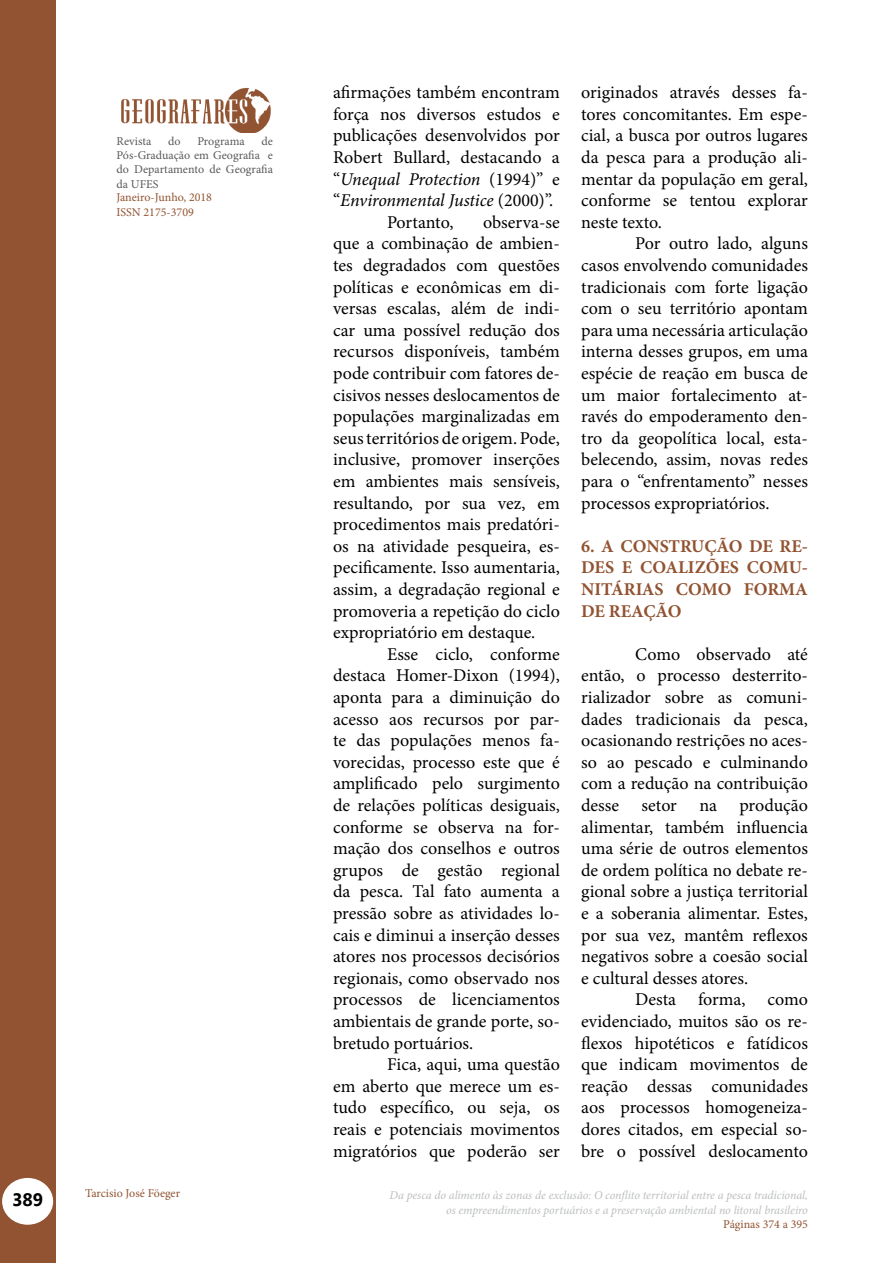
<style>
.page{position:relative;width:893px;height:1263px;background:#fff}
.page>*{position:absolute;margin:0;border:0;box-sizing:border-box;transform-origin:0 0}
.t1{font:18px/21.6px "Minion Pro";color:#000;text-align:justify}
.t2{font:700 18px/21.6px "Minion Pro";color:#915331;text-align:justify}
.t3{font:italic 18px "Minion Pro";letter-spacing:-.01em;color:#000}
.t4{font:700 18px "Segoe UI";color:#000}
.t5{font:italic 12px/14.4px "Minion Pro";letter-spacing:-.005em;color:#bcbec0;text-align:right}
.t6{font:12px/14.4px "Minion Pro";color:#58595b;text-align:justify}
.t7{font:12px/14.4px "Minion Pro";color:#915331}
.s1{font-style:normal}
</style>
<div class="page">
<div style="left:0;top:1px;width:55px;height:1262px;background:#915331"></div>
<div style="left:3px;top:1179px;width:49px;height:45px;background:#fff;border-radius:50%"></div>
<div style="left:2px;top:1178px;width:51px;height:47px;border:2px solid #fff;border-radius:50%"></div>
<img style="left:121px;top:88px;width:150px;height:45px">
<p class="t6" style="left:117px;top:134px;width:36px">Revista</p>
<p class="t6" style="left:168px;top:134px;width:14px">do</p>
<p class="t6" style="left:197px;top:134px;width:49px">Programa</p>
<p class="t6" style="left:117px;top:134px;width:158px;text-indent:145px">de Pós-Graduação em Geografia e do Departamento de Geografia da UFES</p>
<p class="t7" style="left:117px;top:190px;width:97px">Janeiro-Junho, 2018<br>ISSN 2175-3709</p>
<p class="t1" style="left:333px;top:82px;width:228px">afirmações também encontram</p>
<p class="t1" style="left:333px;top:103px;width:228px">força nos diversos estudos e</p>
<p class="t1" style="left:333px;top:125px;width:228px">publicações desenvolvidos por</p>
<p class="t1" style="left:333px;top:146px;width:228px">Robert Bullard, destacando a</p>
<p class="t3" style="left:333px;top:166px;width:228px"><span class="s1">“</span>Unequal Protection <span class="s1">(1994)” e</span></p>
<p class="t3" style="left:333px;top:188px;width:222px"><span class="s1">“</span>Environmental Justice <span class="s1">(2000)”.</span></p>
<p class="t1" style="left:387px;top:211px;width:68px">Portanto,</p>
<p class="t1" style="left:333px;top:211px;width:228px;text-indent:150px">observa-se que a combinação de ambien&shy;tes degradados com questões políticas e econômicas em di&shy;versas escalas, além de indi&shy;car uma possível redução dos recursos disponíveis, também pode contribuir com fatores de&shy;cisivos nesses deslocamentos de populações marginalizadas em seus territórios de origem. Pode, inclusive, promover inserções em ambientes mais sensíveis, resultando, por sua vez, em procedimentos mais predatóri&shy;os na atividade pesqueira, es&shy;pecificamente. Isso aumentaria, assim, a degradação regional e promoveria a repetição do ciclo expropriatório em destaque.</p>
<p class="t1" style="left:333px;top:643px;width:228px;text-indent:54px">Esse ciclo, conforme destaca Homer-Dixon (1994), aponta para a diminuição do acesso aos recursos por par&shy;te das populações menos fa&shy;vorecidas, processo este que é amplificado pelo surgimento de relações políticas desiguais, conforme se observa na for&shy;mação dos conselhos e outros grupos de gestão regional da pesca. Tal fato aumenta a pressão sobre as atividades lo&shy;cais e diminui a inserção desses atores nos processos decisórios regionais, como observado nos processos de licenciamentos ambientais de grande porte, so&shy;bretudo portuários.</p>
<p class="t1" style="left:333px;top:1054px;width:228px;text-indent:54px">Fica, aqui, uma questão em aberto que merece um es&shy;tudo específico, ou seja, os reais e potenciais movimentos migratórios que poderão ser</p>
<p class="t1" style="left:581px;top:82px;width:228px">originados através desses fa&shy;tores concomitantes. Em espe&shy;cial, a busca por outros lugares da pesca para a produção ali&shy;mentar da população em geral, conforme se tentou explorar neste texto.</p>
<p class="t1" style="left:581px;top:233px;width:228px;text-indent:54px">Por outro lado, alguns casos envolvendo comunidades tradicionais com forte ligação com o seu território apontam para uma necessária articulação interna desses grupos, em uma espécie de reação em busca de um maior fortalecimento at&shy;ravés do empoderamento den&shy;tro da geopolítica local, esta&shy;belecendo, assim, novas redes para o “enfrentamento” nesses processos expropriatórios.</p>
<p class="t2" style="left:581px;top:535px;width:228px">6. A CONSTRUÇÃO DE RE-DES E COALIZÕES COMU-NITÁRIAS COMO FORMA DE REAÇÃO</p>
<p class="t1" style="left:581px;top:643px;width:228px;text-indent:54px">Como observado até então, o processo desterrito&shy;rializador sobre as comuni&shy;dades tradicionais da pesca, ocasionando restrições no aces&shy;so ao pescado e culminando com a redução na contribuição desse setor na produção alimentar, também influencia uma série de outros elementos de ordem política no debate re&shy;gional sobre a justiça territorial e a soberania alimentar. Estes, por sua vez, mantêm reflexos negativos sobre a coesão social e cultural desses atores.</p>
<p class="t1" style="left:581px;top:989px;width:228px;text-indent:54px">Desta forma, como evidenciado, muitos são os re&shy;flexos hipotéticos e fatídicos que indicam movimentos de reação dessas comunidades aos processos homogeneiza&shy;dores citados, em especial so&shy;bre o possível deslocamento</p>
<p class="t7" style="left:85px;top:1186px;width:97px">Tarcisio José Föeger</p>
<p class="t4" style="left:12px;top:1187px;width:33px">389</p>
<p class="t5" style="left:390px;top:1188px;width:420px">Da pesca do alimento às zonas de exclusão: O conflito territorial entre a pesca tradicional, os empreendimentos portuários e a preservação ambiental no litoral brasileiro</p>
<p class="t7" style="left:723px;top:1217px;width:86px">Páginas 374 a 395</p>
</div>
